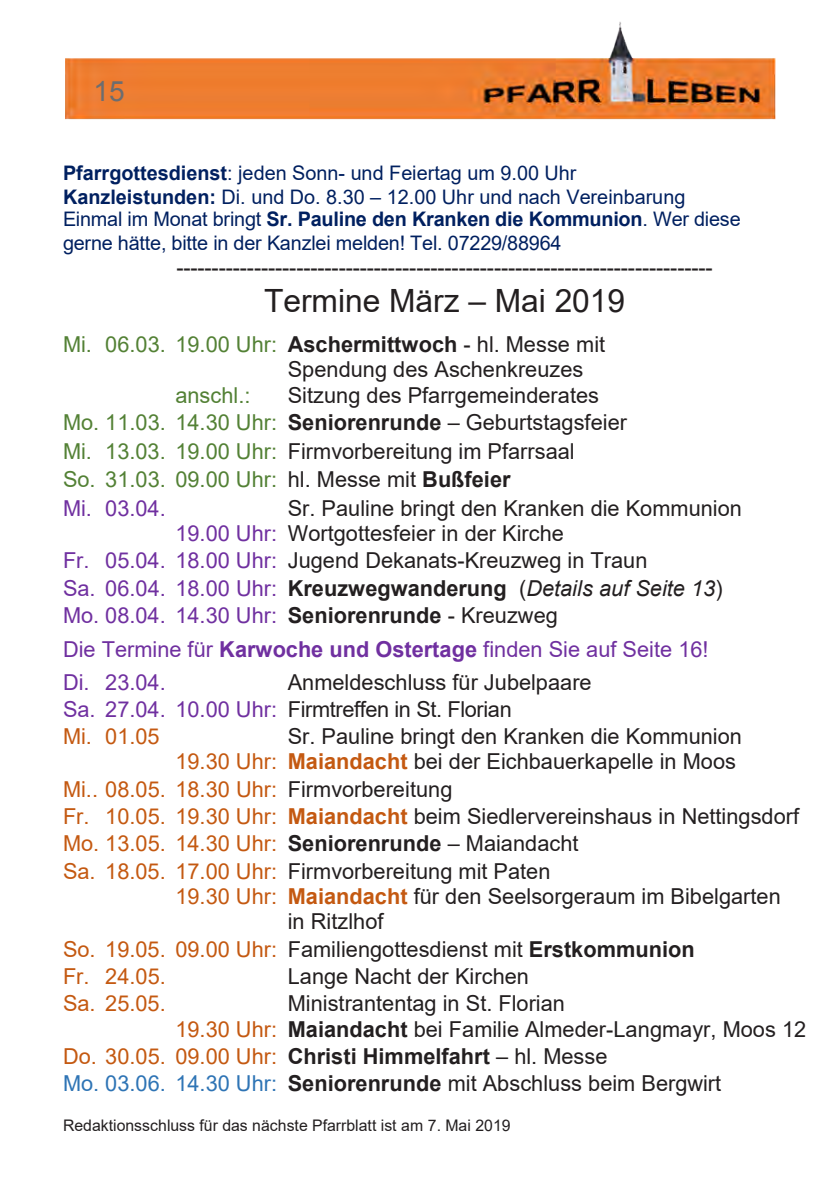
<style>
.page{position:relative;width:840px;height:1191px;background:#fff}
.page>*{position:absolute;margin:0;border:0;box-sizing:border-box;transform-origin:0 0}
.t1{font:32px "Arial";color:#231f20}
.t2{font:28px "Arial";color:#6c6d70}
.t3{font:22px/28.2px "Arial";color:#231f20}
.t4{font:22px/32.2px "Arial";color:#7030a0}
.t5{font:22px "Arial";color:#c45911}
.t6{font:22px "Arial";color:#538135}
.t7{font:20px/23px "Arial";letter-spacing:-.005em;color:#002060}
.t8{font:16px "Arial";color:#231f20}
.s1{font-weight:700}
.s2{font-weight:700;color:#231f20}
.s3{color:#231f20}
.s4{color:#538135}
.s5{color:#7030a0}
.s6{font-style:italic;color:#231f20}
.s7{color:#c45911}
.s8{font-weight:700;color:#c45911}
.s9{color:#2e74b5}
</style>
<div class="page">
<img style="left:65px;top:22px;width:709px;height:98px">
<p class="t2" style="left:94px;top:73px;width:33px">15<sub>15</sub></p>
<p class="t7" style="left:63px;top:162px;width:678px"><span class="s1">Pfarrgottesdienst</span>: jeden Sonn- und Feiertag um 9.00 Uhr<br><span class="s1">Kanzleistunden:</span> Di. und Do. 8.30 – 12.00 Uhr und nach Vereinbarung Einmal im Monat bringt <span class="s1">Sr. Pauline den Kranken die Kommunion</span>. Wer diese gerne hätte, bitte in der Kanzlei melden! Tel. 07229/88964</p>
<p class="t3" style="left:176px;top:252px;width:537px">----------------------------------------------------------------------------</p>
<p class="t1" style="left:264px;top:278px;width:362px">Termine März – Mai 2019</p>
<p class="t6" style="left:63px;top:329px;width:543px">Mi. 06.03. 19.00 Uhr: <span class="s2">Aschermittwoch</span> <span class="s3">- hl. Messe mit</span></p>
<p class="t3" style="left:287px;top:355px;width:297px">Spendung des Aschenkreuzes</p>
<p class="t6" style="left:175px;top:380px;width:77px">anschl.:</p>
<p class="t3" style="left:63px;top:381px;width:565px;text-indent:225px">Sitzung des Pfarrgemeinderates <span class="s4">Mo. 11.03. 14.30 Uhr:</span> <span class="s1">Seniorenrunde</span> – Geburtstagsfeier <span class="s4">Mi. 13.03. 19.00 Uhr:</span> Firmvorbereitung im Pfarrsaal<br><span class="s4">So. 31.03. 09.00 Uhr:</span> hl. Messe mit <span class="s1">Bußfeier<br></span><span class="s5">Mi. 03.04.</span></p>
<p class="t3" style="left:287px;top:494px;width:455px">Sr. Pauline bringt den Kranken die Kommunion</p>
<p class="t3" style="left:175px;top:519px;width:390px"><span class="s5">19.00 Uhr:</span> Wortgottesfeier in der Kirche</p>
<p class="t3" style="left:63px;top:546px;width:585px"><span class="s5">Fr. 05.04. 18.00 Uhr:</span> Jugend Dekanats-Kreuzweg in Traun</p>
<p class="t4" style="left:63px;top:572px;width:660px">Sa. 06.04. 18.00 Uhr: <span class="s2">Kreuzwegwanderung</span> <span class="s3">(</span><span class="s6">Details auf Seite 13</span><span class="s3">)</span></p>
<p class="t4" style="left:63px;top:599px;width:496px">Mo. 08.04. 14.30 Uhr: <span class="s2">Seniorenrunde</span> <span class="s3">- Kreuzweg</span></p>
<p class="t4" style="left:63px;top:633px;width:646px">Die Termine für <span class="s1">Karwoche und Ostertage</span> finden Sie auf Seite 16!<br>Di. 23.04.</p>
<p class="t3" style="left:63px;top:668px;width:530px;line-height:27.2px;text-indent:225px">Anmeldeschluss für Jubelpaare<br><span class="s5">Sa. 27.04. 10.00 Uhr:</span> Firmtreffen in St. Florian<br><span class="s7">Mi. 01.05</span></p>
<p class="t3" style="left:175px;top:723px;width:567px;line-height:25.2px;text-align:right">Sr. Pauline bringt den Kranken die Kommunion<br><span class="s7">19.30 Uhr:</span> <span class="s8">Maiandacht</span> bei der Eichbauerkapelle in Moos</p>
<p class="t5" style="left:63px;top:774px;width:391px">Mi.. 08.05. 18.30 Uhr: <span class="s3">Firmvorbereitung</span></p>
<p class="t3" style="left:63px;top:802px;width:737px"><span class="s7">Fr. 10.05. 19.30 Uhr:</span> <span class="s8">Maiandacht</span> beim Siedlervereinshaus in Nettingsdorf</p>
<p class="t5" style="left:63px;top:828px;width:516px">Mo. 13.05. 14.30 Uhr: <span class="s2">Seniorenrunde</span> <span class="s3">– Maiandacht</span></p>
<p class="t3" style="left:63px;top:856px;width:488px"><span class="s7">Sa. 18.05. 17.00 Uhr:</span> Firmvorbereitung mit Paten</p>
<p class="t3" style="left:175px;top:882px;width:606px"><span class="s7">19.30 Uhr:</span> <span class="s8">Maiandacht</span> für den Seelsorgeraum im Bibelgarten</p>
<p class="t3" style="left:287px;top:907px;width:97px">in Ritzlhof</p>
<p class="t3" style="left:63px;top:934px;width:633px"><span class="s7">So. 19.05. 09.00 Uhr:</span> Familiengottesdienst mit <span class="s1">Erstkommunion</span></p>
<p class="t5" style="left:63px;top:961px;width:104px">Fr. 24.05.</p>
<p class="t3" style="left:287px;top:962px;width:242px">Lange Nacht der Kirchen</p>
<p class="t5" style="left:63px;top:988px;width:104px">Sa. 25.05.</p>
<p class="t3" style="left:175px;top:990px;width:632px;line-height:25.4px;text-indent:112px">Ministrantentag in St. Florian<br><span class="s7">19.30 Uhr:</span> <span class="s1">Maiandacht</span> bei Familie Almeder-Langmayr, Moos 12</p>
<p class="t3" style="left:63px;top:1042px;width:659px;line-height:27.4px"><span class="s7">Do. 30.05. 09.00 Uhr:</span> <span class="s1">Christi Himmelfahrt</span> – hl. Messe<br><span class="s9">Mo. 03.06. 14.30 Uhr:</span> <span class="s1">Seniorenrunde</span> mit Abschluss beim Bergwirt</p>
<p class="t8" style="left:63px;top:1114px;width:449px">Redaktionsschluss für das nächste Pfarrblatt ist am 7. Mai 2019</p>
</div>
